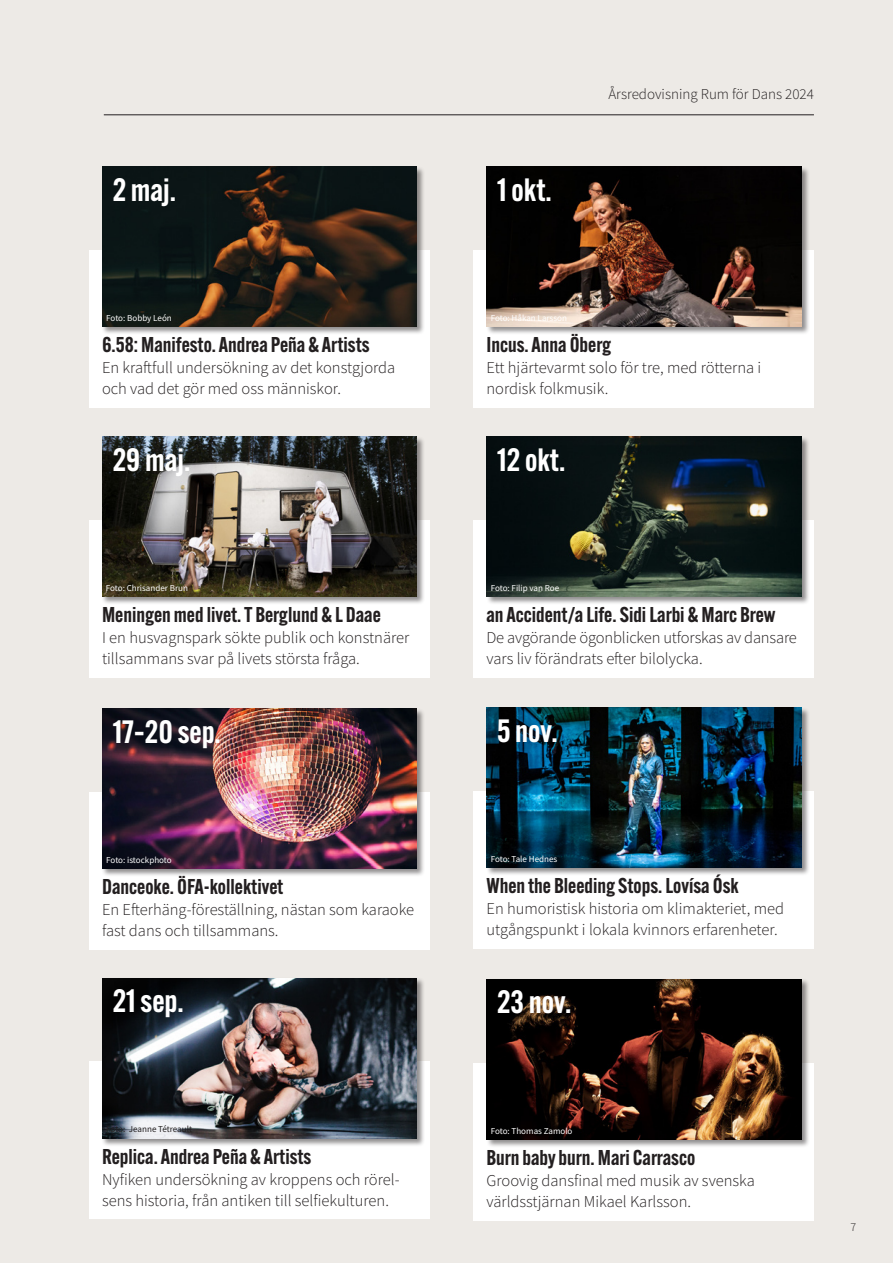
<style>
.page{position:relative;width:893px;height:1263px;background:#edeae6}
.page>*{position:absolute;margin:0;border:0;box-sizing:border-box;transform-origin:0 0}
.Rubrik_stor{font:600 31.65px "Alternate Gothic ATF";color:#fff}
.Rubrik_i_ruta{font:600 21px "Alternate Gothic ATF";color:#231f20}
.Text_i_ruta{font:300 16.5px/21px "Source Sans Pro";color:#231f20}
.Bröd{font:300 15px "Source Sans Pro";color:#231f20}
.t1{font:300 12px "Source Sans Pro";color:#231f20}
.t2{font:9px "Source Sans Pro";color:#fff}
.t3{font:9px "Source Sans Pro";letter-spacing:-.005em;color:#231f20}
</style>
<div class="page">
<hr style="left:104px;top:114px;width:710px;height:1px;background:#231f20">
<div style="left:89px;top:792px;width:340px;height:157px;background:#fff"></div>
<div style="left:102px;top:708px;width:324px;height:169px;background:#231f20;opacity:.5"></div>
<img style="left:102px;top:708px;width:315px;height:160px">
<div style="left:89px;top:250px;width:340px;height:158px;background:#fff"></div>
<div style="left:102px;top:166px;width:324px;height:169px;background:#231f20;opacity:.5"></div>
<img style="left:102px;top:167px;width:315px;height:160px">
<div style="left:474px;top:791px;width:340px;height:157px;background:#fff"></div>
<div style="left:486px;top:707px;width:324px;height:169px;background:#231f20;opacity:.5"></div>
<img style="left:486px;top:707px;width:315px;height:160px">
<div style="left:89px;top:1062px;width:340px;height:157px;background:#fff"></div>
<div style="left:102px;top:977px;width:324px;height:169px;background:#231f20;opacity:.5"></div>
<img style="left:102px;top:978px;width:315px;height:160px">
<div style="left:89px;top:520px;width:340px;height:158px;background:#fff"></div>
<div style="left:102px;top:436px;width:324px;height:169px;background:#231f20;opacity:.5"></div>
<img style="left:102px;top:436px;width:315px;height:160px">
<div style="left:474px;top:520px;width:340px;height:158px;background:#fff"></div>
<div style="left:486px;top:436px;width:324px;height:169px;background:#231f20;opacity:.5"></div>
<img style="left:486px;top:436px;width:315px;height:160px">
<div style="left:474px;top:1063px;width:340px;height:157px;background:#fff"></div>
<div style="left:486px;top:979px;width:324px;height:169px;background:#231f20;opacity:.5"></div>
<img style="left:486px;top:979px;width:315px;height:160px">
<div style="left:474px;top:250px;width:340px;height:158px;background:#fff"></div>
<div style="left:486px;top:166px;width:324px;height:169px;background:#231f20;opacity:.5"></div>
<img style="left:486px;top:167px;width:315px;height:160px">
<p class="Rubrik_stor" style="left:113px;top:169px;width:65px">2 maj.</p>
<p class="Rubrik_stor" style="left:497px;top:169px;width:56px">1 okt.</p>
<p class="Bröd" style="left:608px;top:85px;width:207px">Årsredovisning Rum för Dans 2024</p>
<p class="t2" style="left:106px;top:312px;width:67px">Foto: Bobby León</p>
<p class="t2" style="left:491px;top:312px;width:78px">Foto: Håkan Larsson</p>
<p class="Rubrik_i_ruta" style="left:102px;top:331px;width:269px">6.58: Manifesto. Andrea Peña &amp; Artists</p>
<p class="Text_i_ruta" style="left:102px;top:357px;width:295px">En kraftfull undersökning av det konstgjorda och vad det gör med oss människor.</p>
<p class="Rubrik_stor" style="left:113px;top:439px;width:79px">29 maj.</p>
<p class="Rubrik_i_ruta" style="left:486px;top:331px;width:126px">Incus. Anna Öberg</p>
<p class="Text_i_ruta" style="left:486px;top:357px;width:276px">Ett hjärtevarmt solo för tre, med rötterna i nordisk folkmusik.</p>
<p class="Rubrik_stor" style="left:497px;top:439px;width:70px">12 okt.</p>
<p class="t2" style="left:106px;top:582px;width:84px">Foto: Chrisander Brun</p>
<p class="t2" style="left:491px;top:582px;width:70px">Foto: Filip van Roe</p>
<p class="Rubrik_i_ruta" style="left:102px;top:601px;width:280px">Meningen med livet. T Berglund &amp; L Daae</p>
<p class="Text_i_ruta" style="left:102px;top:627px;width:309px">I en husvagnspark sökte publik och konstnärer tillsammans svar på livets största fråga.</p>
<p class="Rubrik_i_ruta" style="left:486px;top:601px;width:290px">an Accident/a Life. Sidi Larbi &amp; Marc Brew</p>
<p class="Text_i_ruta" style="left:486px;top:627px;width:312px">De avgörande ögonblicken utforskas av dansare vars liv förändrats efter bilolycka.</p>
<p class="Rubrik_stor" style="left:113px;top:711px;width:110px">17–20 sep.</p>
<p class="Rubrik_stor" style="left:497px;top:710px;width:62px">5 nov.</p>
<p class="t2" style="left:106px;top:854px;width:67px">Foto: istockphoto</p>
<p class="t2" style="left:491px;top:853px;width:68px">Foto: Tale Hednes</p>
<p class="Rubrik_i_ruta" style="left:102px;top:873px;width:183px">Danceoke. ÖFA-kollektivet</p>
<p class="Text_i_ruta" style="left:102px;top:899px;width:314px">En Efterhäng-föreställning, nästan som karaoke fast dans och tillsammans.</p>
<p class="Rubrik_i_ruta" style="left:486px;top:872px;width:254px">When the Bleeding Stops. Lovísa Ósk</p>
<p class="Text_i_ruta" style="left:486px;top:898px;width:299px">En humoristisk historia om klimakteriet, med utgångspunkt i lokala kvinnors erfarenheter.</p>
<p class="Rubrik_stor" style="left:113px;top:981px;width:73px">21 sep.</p>
<p class="Rubrik_stor" style="left:497px;top:982px;width:76px">23 nov.</p>
<p class="t3" style="left:106px;top:1124px;width:87px">Foto: Jeanne Tétreault</p>
<p class="t2" style="left:491px;top:1125px;width:83px">Foto: Thomas Zamolo</p>
<p class="Rubrik_i_ruta" style="left:102px;top:1143px;width:211px">Replica. Andrea Peña &amp; Artists</p>
<p class="Text_i_ruta" style="left:102px;top:1169px;width:299px">Nyfiken undersökning av kroppens och rörel&shy;sens historia, från antiken till selfiekulturen.</p>
<p class="Rubrik_i_ruta" style="left:486px;top:1144px;width:210px">Burn baby burn. Mari Carrasco</p>
<p class="Text_i_ruta" style="left:486px;top:1170px;width:270px">Groovig dansfinal med musik av svenska världsstjärnan Mikael Karlsson.</p>
<p class="t1" style="left:850px;top:1219px;width:7px">7</p>
</div>
